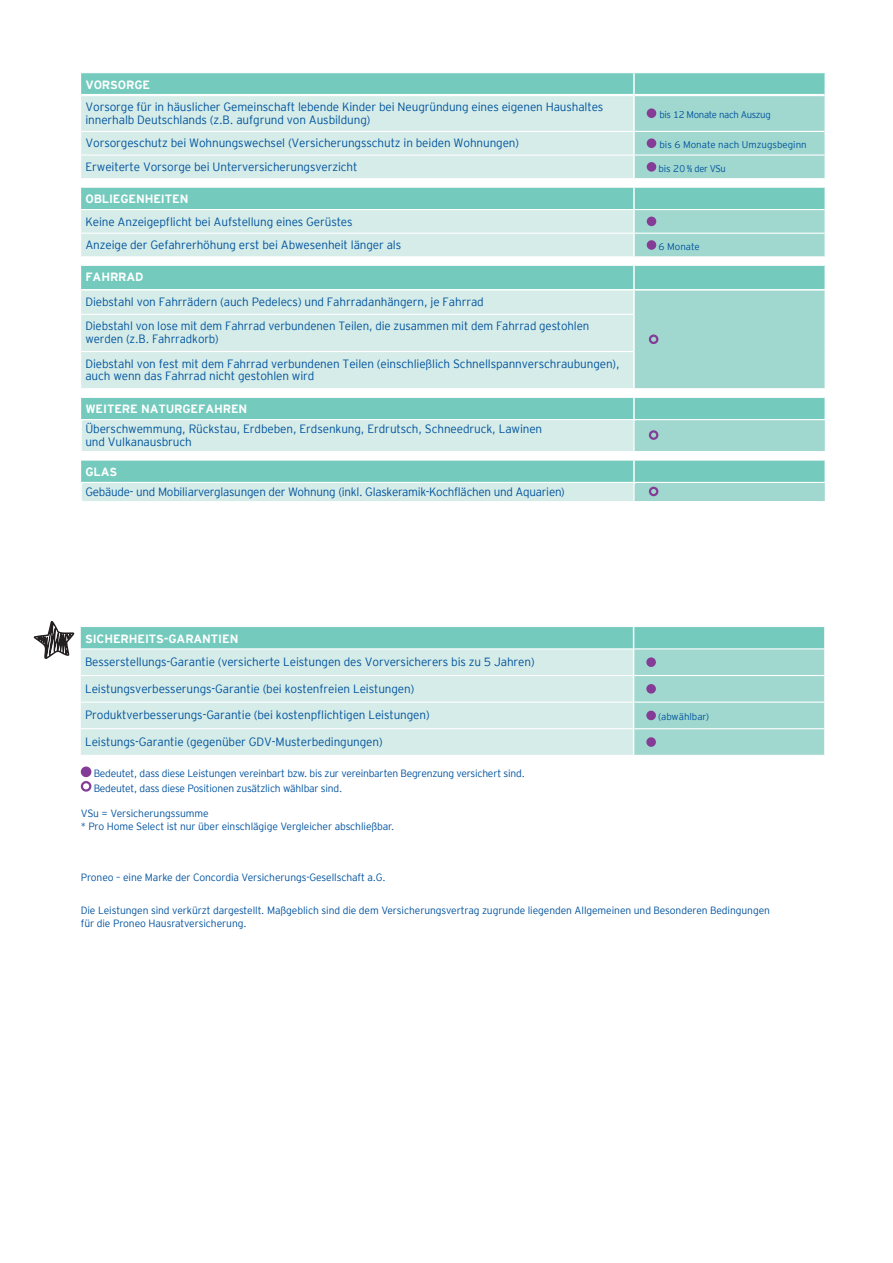
<style>
.page{position:relative;width:893px;height:1263px;background:#fff}
.page>*{position:absolute;margin:0;border:0;box-sizing:border-box;transform-origin:0 0}
.t1{font:300 12px/12.8px "CC Interstate";letter-spacing:-.01em;color:#01539e}
.t2{font:300 12px/24.5px "CC Interstate";letter-spacing:-.01em;color:#01539e;scale:.96 1}
.t3{font:700 12px "CC Interstate";letter-spacing:-.01em;color:#fff}
.t4{font:300 10.5px/14.5px "CC Interstate";letter-spacing:-.01em;color:#01539e}
.t5{font:300 9.75px "CC Interstate";color:#01539e}
.t6{font:300 9.75px "CC Interstate";letter-spacing:-.03em;color:#01539e}
</style>
<div class="page">
<svg style="left:81px;top:73px;width:744px;height:21px;background:#76cabe"></svg>
<svg style="left:81px;top:96px;width:552px;height:405px;background:#c3e6e0"></svg>
<svg style="left:635px;top:96px;width:190px;height:292px;background:#9ed8cf"></svg>
<svg style="left:81px;top:389px;width:552px;height:71px;fill:#d5ece8"></svg>
<hr style="left:81px;top:178px;width:552px;height:1px;background:#fff">
<hr style="left:635px;top:178px;width:190px;height:1px;background:#fff">
<hr style="left:81px;top:187px;width:552px;height:1px;background:#fff">
<hr style="left:635px;top:187px;width:190px;height:1px;background:#fff">
<hr style="left:81px;top:256px;width:552px;height:1px;background:#fff">
<hr style="left:635px;top:256px;width:190px;height:1px;background:#fff">
<hr style="left:81px;top:265px;width:552px;height:1px;background:#fff">
<hr style="left:635px;top:265px;width:190px;height:1px;background:#fff">
<hr style="left:82px;top:451px;width:552px;height:1px;background:#fff">
<hr style="left:81px;top:460px;width:553px;height:1px;background:#fff">
<hr style="left:81px;top:233px;width:552px;height:1px;background:#fff">
<hr style="left:81px;top:289px;width:553px;height:2px;background:#fff">
<hr style="left:634px;top:289px;width:192px;height:2px;background:#fff">
<hr style="left:81px;top:209px;width:552px;height:1px;background:#fff">
<hr style="left:81px;top:419px;width:553px;height:1px;background:#fff">
<hr style="left:81px;top:482px;width:553px;height:1px;background:#fff">
<svg style="left:81px;top:420px;width:1px;height:40px"></svg>
<svg style="left:81px;top:483px;width:1px;height:18px"></svg>
<hr style="left:81px;top:131px;width:552px;height:1px;background:#fff">
<hr style="left:635px;top:131px;width:190px;height:1px;background:#fff">
<hr style="left:81px;top:154px;width:552px;height:2px;background:#fff">
<hr style="left:635px;top:154px;width:190px;height:2px;background:#fff">
<hr style="left:635px;top:209px;width:190px;height:1px;background:#fff">
<hr style="left:635px;top:233px;width:190px;height:1px;background:#fff">
<hr style="left:81px;top:314px;width:552px;height:1px;background:#fff">
<hr style="left:81px;top:351px;width:552px;height:1px;background:#fff">
<hr style="left:81px;top:388px;width:552px;height:1px;background:#fff">
<hr style="left:81px;top:397px;width:552px;height:1px;background:#fff">
<hr style="left:633px;top:73px;width:2px;height:22px;background:#fff">
<svg style="left:633px;top:397px;width:192px;height:104px;background:#9ad7cd"></svg>
<div style="left:647px;top:108px;width:9px;height:10px;background:#843c97;border-radius:50%"></div>
<div style="left:647px;top:138px;width:9px;height:10px;background:#843c97;border-radius:50%"></div>
<div style="left:647px;top:162px;width:9px;height:10px;background:#843c97;border-radius:50%"></div>
<div style="left:647px;top:217px;width:9px;height:9px;background:#843c97;border-radius:50%"></div>
<div style="left:647px;top:240px;width:9px;height:10px;background:#843c97;border-radius:50%"></div>
<div style="left:649px;top:334px;width:9px;height:10px;border:2px solid #843c97;border-radius:50%"></div>
<div style="left:649px;top:430px;width:9px;height:10px;border:2px solid #843c97;border-radius:50%"></div>
<div style="left:649px;top:487px;width:9px;height:9px;border:2px solid #843c97;border-radius:50%"></div>
<svg style="left:81px;top:626px;width:744px;height:129px;background:#bce3dc"></svg>
<hr style="left:824px;top:627px;width:2px;height:22px;background:#fff">
<div style="left:646px;top:657px;width:10px;height:10px;background:#843c97;border-radius:50%"></div>
<div style="left:646px;top:684px;width:10px;height:10px;background:#843c97;border-radius:50%"></div>
<div style="left:646px;top:711px;width:10px;height:9px;background:#843c97;border-radius:50%"></div>
<div style="left:646px;top:737px;width:10px;height:10px;background:#843c97;border-radius:50%"></div>
<svg style="left:34px;top:621px;width:40px;height:38px"></svg>
<div style="left:81px;top:766px;width:10px;height:11px;background:#843c97;border-radius:50%"></div>
<div style="left:81px;top:781px;width:10px;height:11px;border:2px solid #843c97;border-radius:50%"></div>
<p class="t3" style="left:85px;top:78px;width:66px">VORSORGE</p>
<p class="t1" style="left:85px;top:100px;width:519px">Vorsorge für in häuslicher Gemeinschaft lebende Kinder bei Neugründung eines eigenen Haushaltes innerhalb Deutschlands (z.B. aufgrund von Ausbildung)</p>
<p class="t6" style="left:659px;top:109px;width:113px">bis 12 Monate nach Auszug</p>
<p class="t1" style="left:85px;top:137px;width:435px">Vorsorgeschutz bei Wohnungswechsel (Versicherungsschutz in beiden Wohnungen)</p>
<p class="t5" style="left:659px;top:139px;width:149px">bis 6 Monate nach Umzugsbeginn</p>
<p class="t1" style="left:85px;top:160px;width:274px">Erweiterte Vorsorge bei Unterversicherungsverzicht</p>
<p class="t6" style="left:658px;top:163px;width:69px">bis 20 % der VSu</p>
<p class="t3" style="left:85px;top:192px;width:105px">OBLIEGENHEITEN</p>
<p class="t1" style="left:85px;top:209px;width:317px;line-height:23.7px">Keine Anzeigepflicht bei Aufstellung eines Gerüstes<br>Anzeige der Gefahrerhöhung erst bei Abwesenheit länger als</p>
<p class="t5" style="left:659px;top:241px;width:43px">6 Monate</p>
<p class="t3" style="left:85px;top:270px;width:60px">FAHRRAD</p>
<p class="t1" style="left:85px;top:289px;width:505px;line-height:24.5px">Diebstahl von Fahrrädern (auch Pedelecs) und Fahrradanhängern, je Fahrrad<br>Diebstahl von lose mit dem Fahrrad verbundenen Teilen, die zusammen mit dem Fahrrad gestohlen</p>
<p class="t2" style="left:85px;top:326px;width:558px">werden (z.B. Fahrradkorb)<br>Diebstahl von fest mit dem Fahrrad verbundenen Teilen (einschließlich Schnellspannverschraubungen),</p>
<p class="t1" style="left:85px;top:370px;width:231px">auch wenn das Fahrrad nicht gestohlen wird</p>
<p class="t3" style="left:85px;top:402px;width:163px">WEITERE NATURGEFAHREN</p>
<p class="t1" style="left:85px;top:423px;width:458px">Überschwemmung, Rückstau, Erdbeben, Erdsenkung, Erdrutsch, Schneedruck, Lawinen und Vulkanausbruch</p>
<p class="t3" style="left:85px;top:465px;width:33px">GLAS</p>
<p class="t1" style="left:85px;top:486px;width:481px">Gebäude- und Mobiliarverglasungen der Wohnung (inkl. Glaskeramik-Kochflächen und Aquarien)</p>
<p class="t3" style="left:85px;top:632px;width:155px">SICHERHEITS-GARANTIEN</p>
<p class="t1" style="left:85px;top:655px;width:451px">Besserstellungs-Garantie (versicherte Leistungen des Vorversicherers bis zu 5 Jahren)</p>
<p class="t1" style="left:85px;top:682px;width:331px">Leistungsverbesserungs-Garantie (bei kostenfreien Leistungen)</p>
<p class="t1" style="left:85px;top:709px;width:346px">Produktverbesserungs-Garantie (bei kostenpflichtigen Leistungen)</p>
<p class="t5" style="left:658px;top:711px;width:53px">(abwählbar)</p>
<p class="t1" style="left:85px;top:735px;width:299px">Leistungs-Garantie (gegenüber GDV-Musterbedingungen)</p>
<p class="t4" style="left:94px;top:766px;width:433px">Bedeutet, dass diese Leistungen vereinbart bzw. bis zur vereinbarten Begrenzung versichert sind.<br>Bedeutet, dass diese Positionen zusätzlich wählbar sind.</p>
<p class="t4" style="left:81px;top:806px;width:315px;line-height:13.5px">VSu = Versicherungssumme<br>* Pro Home Select ist nur über einschlägige Vergleicher abschließbar.</p>
<p class="t4" style="left:81px;top:870px;width:306px">Proneo – eine Marke der Concordia Versicherungs-Gesellschaft a.G.</p>
<p class="t4" style="left:81px;top:904px;width:691px;line-height:12.6px">Die Leistungen sind verkürzt dargestellt. Maßgeblich sind die dem Versicherungsvertrag zugrunde liegenden Allgemeinen und Besonderen Bedingungen für die Proneo Hausratversicherung.</p>
</div>
